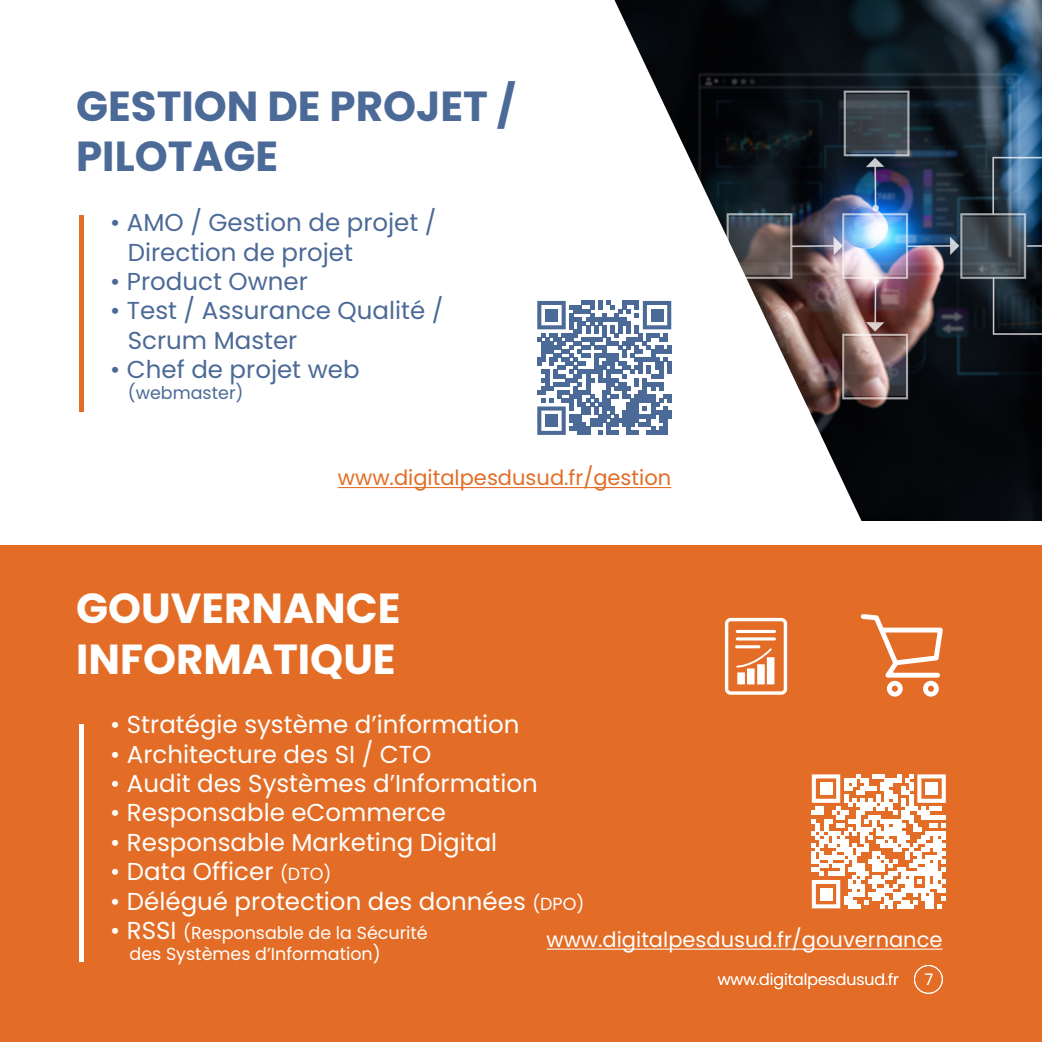
<style>
.page{position:relative;width:1042px;height:1042px;background:#fff}
.page>*{position:absolute;margin:0;border:0;box-sizing:border-box;transform-origin:0 0}
.t1{font:700 42px "Poppins";color:#4c6a97}
.t2{font:700 42px/50.4px "Poppins";color:#fff}
.t3{font:24.5px "Poppins";color:#fff}
.t4{font:24.5px/29.4px "Poppins";color:#4c6a97}
.t5{font:21px "Poppins";color:#fff}
.t6{font:21px "Poppins";color:#e36d26}
.t7{font:17.5px/21px "Poppins";color:#fff}
.t8{font:17.5px "Poppins";color:#4c6a97}
.t9{font:300 15.75px "Poppins";color:#fff}
.s1{font-size:17.5px}
.s2{font-size:24.5px}
</style>
<div class="page">
<hr style="left:338px;top:487px;width:333px;height:1px;background:#e36d26">
<hr style="left:80px;top:215px;width:4px;height:197px;background:#e36d26">
<img style="left:614px;top:0;width:428px;height:521px">
<div style="left:0;top:546px;width:1042px;height:496px;background:#e36d26"></div>
<hr style="left:546px;top:948px;width:396px;height:1px;background:#fff">
<hr style="left:80px;top:724px;width:4px;height:237px;background:#fff">
<svg style="left:861px;top:614px;width:82px;height:82px"></svg>
<svg style="left:725px;top:618px;width:62px;height:77px"></svg>
<svg style="left:537px;top:301px;width:134px;height:134px"></svg>
<div style="left:545px;top:415px;width:12px;height:12px;background:#4c6a97"></div>
<svg style="left:812px;top:774px;width:134px;height:134px"></svg>
<div style="left:820px;top:888px;width:12px;height:12px;background:#fff"></div>
<div style="left:914px;top:965px;width:29px;height:28px;border:1px solid #fff;border-radius:50%"></div>
<p class="t1" style="left:76px;top:82px;width:441px">GESTION DE PROJET /</p>
<p class="t1" style="left:76px;top:132px;width:204px">PILOTAGE</p>
<p class="t4" style="left:128px;top:208px;width:310px;text-indent:-18px">• AMO / Gestion de projet /<br>Direction de projet</p>
<p class="t4" style="left:110px;top:267px;width:199px">• Product Owner</p>
<p class="t4" style="left:128px;top:296px;width:317px;text-indent:-18px">• Test / Assurance Qualité /<br>Scrum Master</p>
<p class="t4" style="left:110px;top:355px;width:251px">• Chef de projet web</p>
<p class="t8" style="left:128px;top:383px;width:117px">(webmaster)</p>
<p class="t6" style="left:338px;top:466px;width:335px">www.digitalpesdusud.fr/gestion</p>
<p class="t2" style="left:76px;top:583px;width:326px">GOUVERNANCE<br>INFORMATIQUE</p>
<p class="t3" style="left:110px;top:710px;width:411px">• Stratégie système d’information</p>
<p class="t3" style="left:110px;top:740px;width:322px">• Architecture des SI / CTO</p>
<p class="t3" style="left:110px;top:769px;width:429px">• Audit des Systèmes d’Information</p>
<p class="t3" style="left:110px;top:798px;width:337px">• Responsable eCommerce</p>
<p class="t3" style="left:110px;top:828px;width:388px">• Responsable Marketing Digital</p>
<p class="t3" style="left:110px;top:857px;width:223px">• Data Officer <span class="s1">(DTO)</span></p>
<p class="t3" style="left:110px;top:887px;width:476px">• Délégué protection des données <span class="s1">(DPO)</span></p>
<p class="t7" style="left:130px;top:922px;width:300px;text-indent:-19px"><span class="s2">• RSSI</span> (Responsable de la Sécurité des Systèmes d’Information)</p>
<p class="t5" style="left:546px;top:927px;width:397px">www.digitalpesdusud.fr/gouvernance</p>
<p class="t9" style="left:718px;top:970px;width:183px">www.digitalpesdusud.fr</p>
<p class="t9" style="left:925px;top:970px;width:10px">7</p>
</div>
